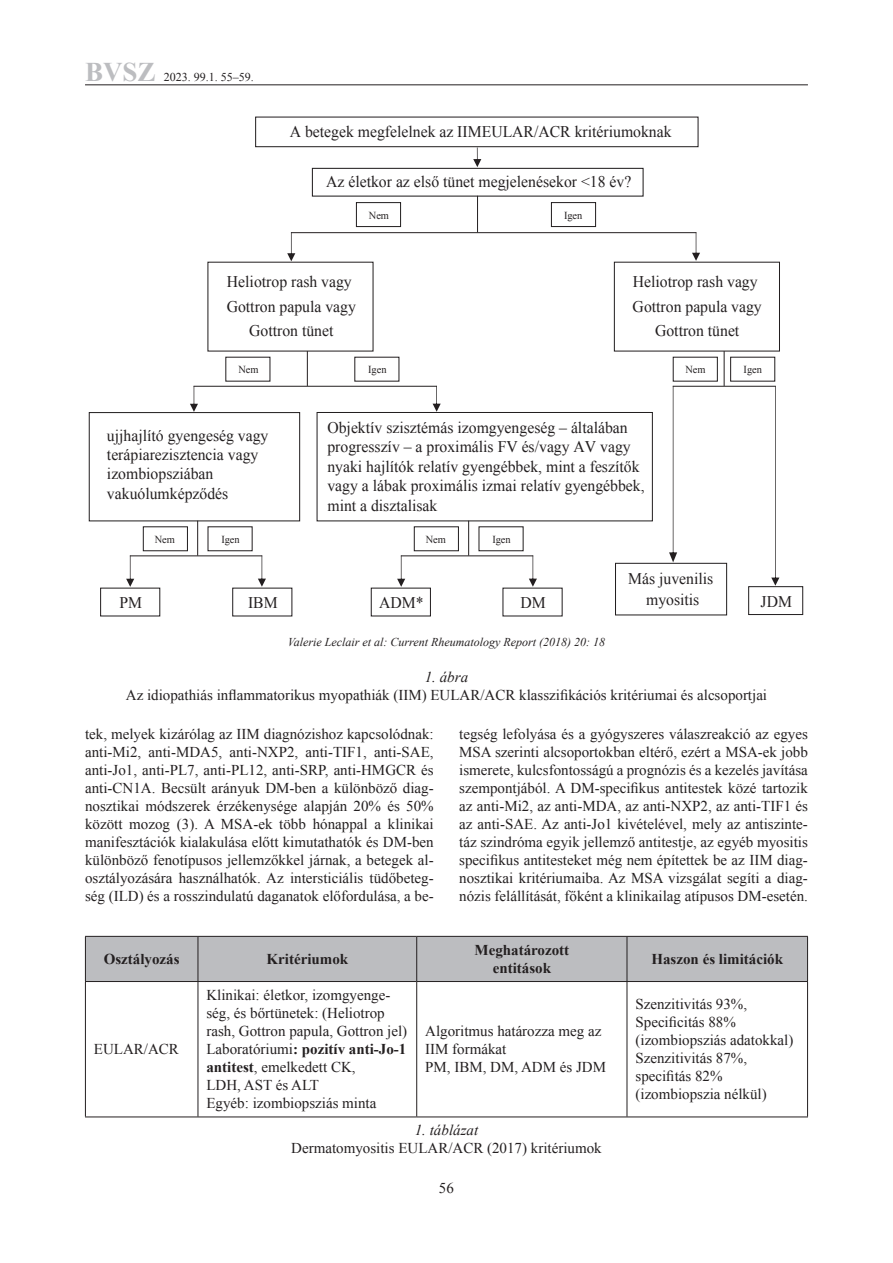
<style>
.page{position:relative;width:893px;height:1263px;background:#fff}
.page>*{position:absolute;margin:0;border:0;box-sizing:border-box;transform-origin:0 0}
.t1{font:700 27px "Times New Roman";color:#bcbdc0}
.t2{font:16.2px/19.5px "Times New Roman";color:#231f20}
.Kenyérszöveg{font:15px/18px "Times New Roman";color:#231f20;text-align:justify}
.Táblaszöveg{font:15px/18px "Times New Roman";color:#231f20}
.Ábraszövegek{font:15px "Times New Roman";color:#231f20}
.Táblafej_bold{font:700 15px "Times New Roman";color:#231f20}
.Ábraszövegek-2{font:italic 15px "Times New Roman";color:#231f20}
.Ábraszövegek-3{font:italic 12px "Times New Roman";color:#231f20}
.t3{font:12px "Times New Roman";color:#231f20}
.t4{font:10.65px "Times New Roman";color:#231f20}
.s1{font-weight:700}
</style>
<div class="page">
<hr style="left:85px;top:85px;width:723px;height:1px;background:#231f20">
<div style="left:86px;top:937px;width:721px;height:44px;background:#bcbdc0"></div>
<hr style="left:198px;top:937px;width:1px;height:44px;background:#231f20">
<hr style="left:416px;top:937px;width:1px;height:44px;background:#231f20">
<hr style="left:627px;top:937px;width:1px;height:44px;background:#231f20">
<hr style="left:198px;top:982px;width:1px;height:134px;background:#231f20">
<hr style="left:416px;top:982px;width:1px;height:134px;background:#231f20">
<hr style="left:627px;top:982px;width:1px;height:134px;background:#231f20">
<hr style="left:85px;top:982px;width:1px;height:134px;background:#231f20">
<hr style="left:807px;top:982px;width:1px;height:134px;background:#231f20">
<hr style="left:85px;top:1116px;width:113px;height:1px;background:#231f20">
<hr style="left:198px;top:1116px;width:219px;height:1px;background:#231f20">
<hr style="left:417px;top:1116px;width:210px;height:1px;background:#231f20">
<hr style="left:627px;top:1116px;width:181px;height:1px;background:#231f20">
<hr style="left:85px;top:936px;width:113px;height:1px;background:#231f20">
<hr style="left:85px;top:937px;width:1px;height:44px;background:#231f20">
<hr style="left:198px;top:936px;width:219px;height:1px;background:#231f20">
<hr style="left:417px;top:936px;width:210px;height:1px;background:#231f20">
<hr style="left:627px;top:936px;width:181px;height:1px;background:#231f20">
<hr style="left:807px;top:937px;width:1px;height:44px;background:#231f20">
<hr style="left:85px;top:981px;width:113px;height:1px;background:#231f20">
<hr style="left:198px;top:981px;width:219px;height:1px;background:#231f20">
<hr style="left:417px;top:981px;width:210px;height:1px;background:#231f20">
<hr style="left:627px;top:981px;width:181px;height:1px;background:#231f20">
<div style="left:255px;top:117px;width:444px;height:30px;border:1px solid #231f20"></div>
<svg style="left:473px;top:147px;width:8px;height:20px"></svg>
<div style="left:312px;top:168px;width:332px;height:29px;border:1px solid #231f20"></div>
<div style="left:89px;top:412px;width:211px;height:109px;border:1px solid #231f20"></div>
<div style="left:317px;top:412px;width:336px;height:109px;border:1px solid #231f20"></div>
<div style="left:371px;top:588px;width:60px;height:28px;border:1px solid #231f20"></div>
<div style="left:615px;top:563px;width:112px;height:52px;border:1px solid #231f20"></div>
<div style="left:748px;top:586px;width:55px;height:29px;border:1px solid #231f20"></div>
<svg style="left:287px;top:232px;width:8px;height:29px"></svg>
<svg style="left:692px;top:232px;width:8px;height:29px"></svg>
<hr style="left:477px;top:196px;width:1px;height:36px;background:#231f20">
<hr style="left:291px;top:232px;width:405px;height:1px;background:#231f20">
<svg style="left:190px;top:386px;width:8px;height:26px"></svg>
<svg style="left:433px;top:387px;width:8px;height:25px"></svg>
<hr style="left:307px;top:351px;width:1px;height:35px;background:#231f20">
<hr style="left:194px;top:386px;width:243px;height:1px;background:#231f20">
<div style="left:356px;top:202px;width:45px;height:25px;border:1px solid #231f20"></div>
<div style="left:551px;top:202px;width:45px;height:25px;border:1px solid #231f20"></div>
<div style="left:614px;top:262px;width:166px;height:90px;border:1px solid #231f20"></div>
<svg style="left:669px;top:386px;width:8px;height:176px"></svg>
<svg style="left:771px;top:387px;width:8px;height:199px"></svg>
<hr style="left:724px;top:351px;width:1px;height:35px;background:#231f20">
<hr style="left:673px;top:386px;width:103px;height:1px;background:#231f20">
<svg style="left:126px;top:555px;width:8px;height:32px"></svg>
<svg style="left:258px;top:555px;width:8px;height:32px"></svg>
<hr style="left:197px;top:521px;width:1px;height:34px;background:#231f20">
<hr style="left:130px;top:555px;width:132px;height:1px;background:#231f20">
<div style="left:143px;top:526px;width:45px;height:25px;border:1px solid #231f20"></div>
<div style="left:207px;top:526px;width:46px;height:25px;border:1px solid #231f20"></div>
<svg style="left:397px;top:555px;width:8px;height:32px"></svg>
<svg style="left:529px;top:555px;width:8px;height:32px"></svg>
<hr style="left:468px;top:521px;width:1px;height:34px;background:#231f20">
<hr style="left:401px;top:555px;width:132px;height:1px;background:#231f20">
<div style="left:414px;top:526px;width:45px;height:25px;border:1px solid #231f20"></div>
<div style="left:478px;top:526px;width:46px;height:25px;border:1px solid #231f20"></div>
<h1 class="t1" style="left:85px;top:53px;width:72px">BVSZ</h1>
<p class="t3" style="left:164px;top:69px;width:91px">2023. 99.1. 55–59.</p>
<p class="t2" style="left:290px;top:122px;width:383px">A betegek megfelelnek az IIMEULAR/ACR kritériumoknak</p>
<p class="t2" style="left:326px;top:172px;width:307px">Az életkor az első tünet megjelenésekor &lt;18 év?</p>
<p class="t4" style="left:369px;top:208px;width:22px">Nem</p>
<p class="t4" style="left:564px;top:208px;width:20px">Igen</p>
<p class="t2" style="left:227px;top:269px;width:131px;line-height:25px">Heliotrop rash vagy<br>Gottron papula vagy</p>
<p class="t2" style="left:249px;top:321px;width:86px">Gottron tünet</p>
<p class="t4" style="left:238px;top:362px;width:22px">Nem</p>
<p class="t4" style="left:368px;top:362px;width:20px">Igen</p>
<p class="t2" style="left:633px;top:269px;width:131px;line-height:25px">Heliotrop rash vagy<br>Gottron papula vagy</p>
<p class="t2" style="left:655px;top:321px;width:86px">Gottron tünet</p>
<p class="t4" style="left:685px;top:362px;width:22px">Nem</p>
<p class="t4" style="left:744px;top:362px;width:20px">Igen</p>
<p class="t2" style="left:107px;top:425px;width:163px">ujjhajlító gyengeség vagy terápiarezisztencia vagy izombiopsziában vakuólumképződés</p>
<p class="t2" style="left:327px;top:417px;width:319px">Objektív szisztémás izomgyengeség – általában progresszív – a proximális FV és/vagy AV vagy nyaki hajlítók relatív gyengébbek, mint a feszítők vagy a lábak proximális izmai relatív gyengébbek, mint a disztalisak</p>
<p class="t4" style="left:155px;top:532px;width:22px">Nem</p>
<p class="t4" style="left:221px;top:532px;width:20px">Igen</p>
<p class="t4" style="left:426px;top:532px;width:22px">Nem</p>
<p class="t4" style="left:492px;top:532px;width:20px">Igen</p>
<p class="t2" style="left:119px;top:593px;width:24px">PM</p>
<p class="t2" style="left:248px;top:593px;width:31px">IBM</p>
<p class="t2" style="left:379px;top:592px;width:46px">ADM*</p>
<p class="t2" style="left:521px;top:593px;width:27px">DM</p>
<p class="t2" style="left:628px;top:568px;width:87px;line-height:21px;text-align:center">Más juvenilis myositis</p>
<p class="t2" style="left:761px;top:591px;width:33px">JDM</p>
<p class="Ábraszövegek-3" style="left:288px;top:633px;width:319px">Valerie Leclair et al: Current Rheumatology Report (2018) 20: 18</p>
<p class="Ábraszövegek-2" style="left:425px;top:666px;width:45px">1. ábra</p>
<p class="Ábraszövegek" style="left:126px;top:684px;width:643px">Az idiopathiás inflammatorikus myopathiák (IIM) EULAR/ACR klasszifikációs kritériumai és alcsoportjai</p>
<p class="Kenyérszöveg" style="left:85px;top:725px;width:350px">tek, melyek kizárólag az IIM diagnózishoz kapcsolódnak: anti-Mi2, anti-MDA5, anti-NXP2, anti-TIF1, anti-SAE, anti-Jo1, anti-PL7, anti-PL12, anti-SRP, anti-HMGCR és anti-CN1A. Becsült arányuk DM-ben a különböző diag&shy;nosztikai módszerek érzékenysége alapján 20% és 50% között mozog (3). A MSA-ek több hónappal a klinikai manifesztációk kialakulása előtt kimutathatók és DM-ben különböző fenotípusos jellemzőkkel járnak, a betegek al&shy;osztályozására használhatók. Az intersticiális tüdőbeteg&shy;ség (ILD) és a rosszindulatú daganatok előfordulása, a be-</p>
<p class="Táblafej_bold" style="left:104px;top:949px;width:77px">Osztályozás</p>
<p class="Táblafej_bold" style="left:266px;top:949px;width:83px">Kritériumok</p>
<p class="Kenyérszöveg" style="left:459px;top:725px;width:350px">tegség lefolyása és a gyógyszeres válaszreakció az egyes MSA szerinti alcsoportokban eltérő, ezért a MSA-ek jobb ismerete, kulcsfontosságú a prognózis és a kezelés javítása szempontjából. A DM-specifikus antitestek közé tartozik az anti-Mi2, az anti-MDA, az anti-NXP2, az anti-TIF1 és az anti-SAE. Az anti-Jo1 kivételével, mely az antiszinte&shy;táz szindróma egyik jellemző antitestje, az egyéb myositis specifikus antitesteket még nem építettek be az IIM diag&shy;nosztikai kritériumaiba. Az MSA vizsgálat segíti a diag&shy;nózis felállítását, főként a klinikailag atípusos DM-esetén.</p>
<p class="Táblafej_bold" style="left:474px;top:940px;width:96px">Meghatározott</p>
<p class="Táblafej_bold" style="left:493px;top:958px;width:60px">entitások</p>
<p class="Táblafej_bold" style="left:651px;top:949px;width:133px">Haszon és limitációk</p>
<p class="Táblaszöveg" style="left:94px;top:1040px;width:87px">EULAR/ACR</p>
<p class="Táblaszöveg" style="left:206px;top:986px;width:202px">Klinikai: életkor, izomgyenge&shy;ség, és bőrtünetek: (Heliotrop rash, Gottron papula, Gottron jel)</p>
<p class="Táblaszöveg" style="left:206px;top:1040px;width:201px">Laboratóriumi<span class="s1">: pozitív anti-Jo-1 antitest</span>, emelkedett CK,</p>
<p class="Táblaszöveg" style="left:206px;top:1076px;width:114px">LDH, AST és ALT</p>
<p class="Táblaszöveg" style="left:206px;top:1094px;width:171px">Egyéb: izombiopsziás minta</p>
<p class="Táblaszöveg" style="left:425px;top:1022px;width:178px">Algoritmus határozza meg az<br>IIM formákat</p>
<p class="Táblaszöveg" style="left:425px;top:1058px;width:182px">PM, IBM, DM, ADM és JDM</p>
<p class="Ábraszövegek-2" style="left:415px;top:1120px;width:65px">1. táblázat</p>
<p class="Ábraszövegek" style="left:291px;top:1138px;width:312px">Dermatomyositis EULAR/ACR (2017) kritériumok</p>
<p class="Kenyérszöveg" style="left:439px;top:1178px;width:16px">56</p>
<p class="Táblaszöveg" style="left:635px;top:995px;width:113px">Szenzitivitás 93%,</p>
<p class="Táblaszöveg" style="left:635px;top:1013px;width:102px">Specificitás 88%</p>
<p class="Táblaszöveg" style="left:635px;top:1031px;width:159px">(izombiopsziás adatokkal)</p>
<p class="Táblaszöveg" style="left:635px;top:1049px;width:113px">Szenzitivitás 87%,</p>
<p class="Táblaszöveg" style="left:635px;top:1067px;width:89px">specifitás 82%</p>
<p class="Táblaszöveg" style="left:635px;top:1085px;width:133px">(izombiopszia nélkül)</p>
</div>
